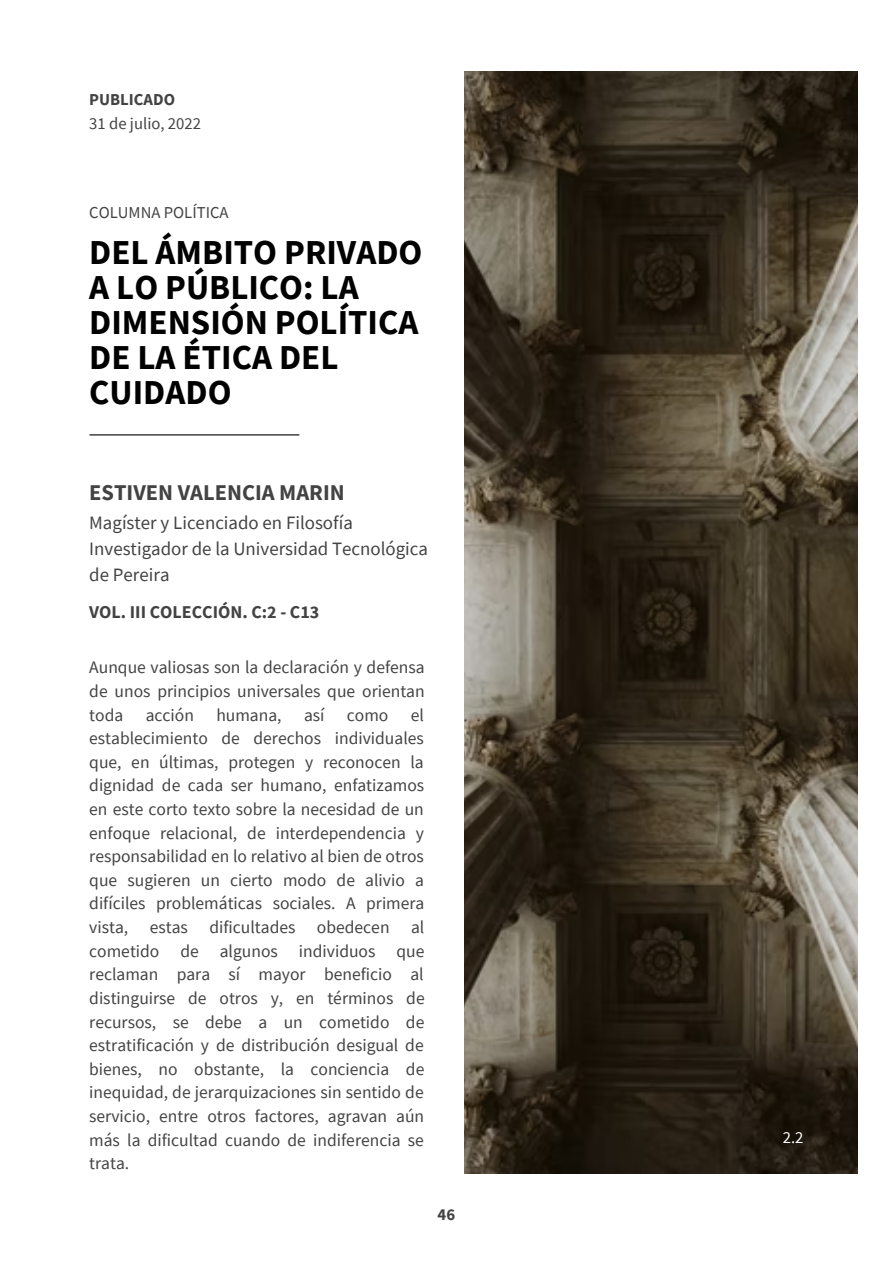
<style>
.page{position:relative;width:893px;height:1264px;background:#fff}
.page>*{position:absolute;margin:0;border:0;box-sizing:border-box;transform-origin:0 0}
.t1{font:700 34.95px/34.8px "Source Sans Pro";color:#000}
.t2{font:700 22.5px "Source Sans Pro";color:#434343}
.t3{font:18.9px/25.8px "Source Sans Pro";color:#434343}
.t4{font:700 18px "Source Sans Pro";color:#434343}
.t5{font:17.55px/23.5px "Source Sans Pro";color:#434343;text-align:justify}
.t6{font:16.65px "Source Sans Pro";color:#434343}
.t7{font:700 16.65px "Source Sans Pro";color:#434343}
.t8{font:16.65px "Source Sans Pro";color:#fff}
</style>
<div class="page">
<img style="left:464px;top:71px;width:393px;height:1102px">
<hr style="left:90px;top:434px;width:209px;height:1px;background:#000">
<p class="t7" style="left:89px;top:89px;width:87px">PUBLICADO</p>
<p class="t6" style="left:89px;top:113px;width:113px">31 de julio, 2022</p>
<p class="t6" style="left:89px;top:201px;width:141px">COLUMNA POLÍTICA</p>
<h1 class="t1" style="left:89px;top:234px;width:334px">DEL ÁMBITO PRIVADO<br>A LO PÚBLICO: LA<br>DIMENSIÓN POLÍTICA<br>DE LA ÉTICA DEL<br>CUIDADO</h1>
<p class="t2" style="left:89px;top:478px;width:257px">ESTIVEN VALENCIA MARIN</p>
<p class="t3" style="left:89px;top:509px;width:340px">Magíster y Licenciado en Filosofía<br>Investigador de la Universidad Tecnológica de Pereira</p>
<p class="t4" style="left:89px;top:600px;width:231px">VOL. III COLECCIÓN. C:2 - C13</p>
<p class="t5" style="left:89px;top:655px;width:337px">Aunque valiosas son la declaración y defensa de unos principios universales que orientan toda</p>
<p class="t5" style="left:146px;top:702px;width:50px">acción</p>
<p class="t5" style="left:216px;top:702px;width:67px">humana,</p>
<p class="t5" style="left:304px;top:702px;width:22px">así</p>
<p class="t5" style="left:347px;top:702px;width:43px">como</p>
<p class="t5" style="left:89px;top:702px;width:337px;text-indent:321px">el establecimiento de derechos individuales que, en últimas, protegen y reconocen la dignidad de cada ser humano, enfatizamos en este corto texto sobre la necesidad de un enfoque relacional, de interdependencia y responsabilidad en lo relativo al bien de otros que sugieren un cierto modo de alivio a difíciles problemáticas sociales. A primera vista, estas dificultades obedecen al cometido de algunos individuos que reclaman para sí mayor beneficio al distinguirse de otros y, en términos de recursos, se debe a un cometido de estratificación y de distribución desigual de bienes, no obstante, la conciencia de inequidad, de jerarquizaciones sin sentido de servicio, entre otros factores, agravan aún más la dificultad cuando de indiferencia se trata.</p>
<p class="t7" style="left:437px;top:1203px;width:19px">46</p>
<p class="t8" style="left:782px;top:1126px;width:22px">2.2</p>
</div>
